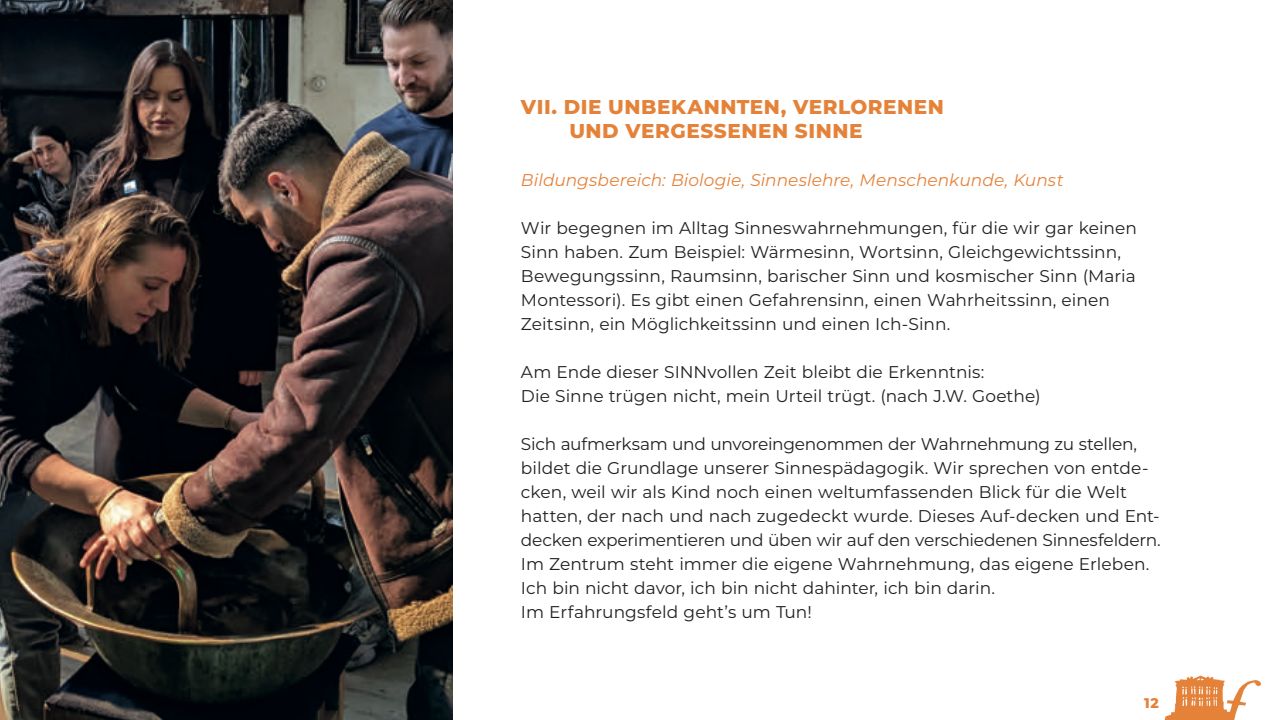
<style>
.page{position:relative;width:1280px;height:720px;background:#fff}
.page>*{position:absolute;margin:0;border:0;box-sizing:border-box;transform-origin:0 0}
.t1{font:800 20px/24px "Montserrat";letter-spacing:.025em;color:#e5823a}
.t2{font:17px/24px "Montserrat";color:#231f20}
.t3{font:italic 17px "Montserrat";letter-spacing:.005em;color:#e5823a}
.t4{font:800 14px "Montserrat";color:#e5823a}
</style>
<div class="page">
<img style="left:1164px;top:675px;width:97px;height:45px">
<img style="left:0;top:0;width:452px;height:720px">
<p class="t1" style="left:569px;top:94px;width:376px;text-indent:-48px">VII. DIE UNBEKANNTEN, VERLORENEN<br>UND VERGESSENEN SINNE</p>
<p class="t3" style="left:521px;top:168px;width:544px">Bildungsbereich: Biologie, Sinneslehre, Menschenkunde, Kunst</p>
<p class="t2" style="left:521px;top:215px;width:618px">Wir begegnen im Alltag Sinneswahrnehmungen, für die wir gar keinen Sinn haben. Zum Beispiel: Wärmesinn, Wortsinn, Gleichgewichtssinn, Bewegungssinn, Raumsinn, barischer Sinn und kosmischer Sinn (Maria Montessori). Es gibt einen Gefahrensinn, einen Wahrheitssinn, einen Zeitsinn, ein Möglichkeitssinn und einen Ich-Sinn.</p>
<p class="t2" style="left:521px;top:359px;width:521px">Am Ende dieser SINNvollen Zeit bleibt die Erkenntnis:<br>Die Sinne trügen nicht, mein Urteil trügt. (nach J.W. Goethe)</p>
<p class="t2" style="left:521px;top:431px;width:641px">Sich aufmerksam und unvoreingenommen der Wahrnehmung zu stellen, bildet die Grundlage unserer Sinnespädagogik. Wir sprechen von entde&shy;cken, weil wir als Kind noch einen weltumfassenden Blick für die Welt hatten, der nach und nach zugedeckt wurde. Dieses Auf-decken und Ent&shy;decken experimentieren und üben wir auf den verschiedenen Sinnesfeldern.<br>Im Zentrum steht immer die eigene Wahrnehmung, das eigene Erleben.<br>Ich bin nicht davor, ich bin nicht dahinter, ich bin darin.<br>Im Erfahrungsfeld geht’s um Tun!</p>
<p class="t4" style="left:1144px;top:693px;width:16px">12</p>
</div>
